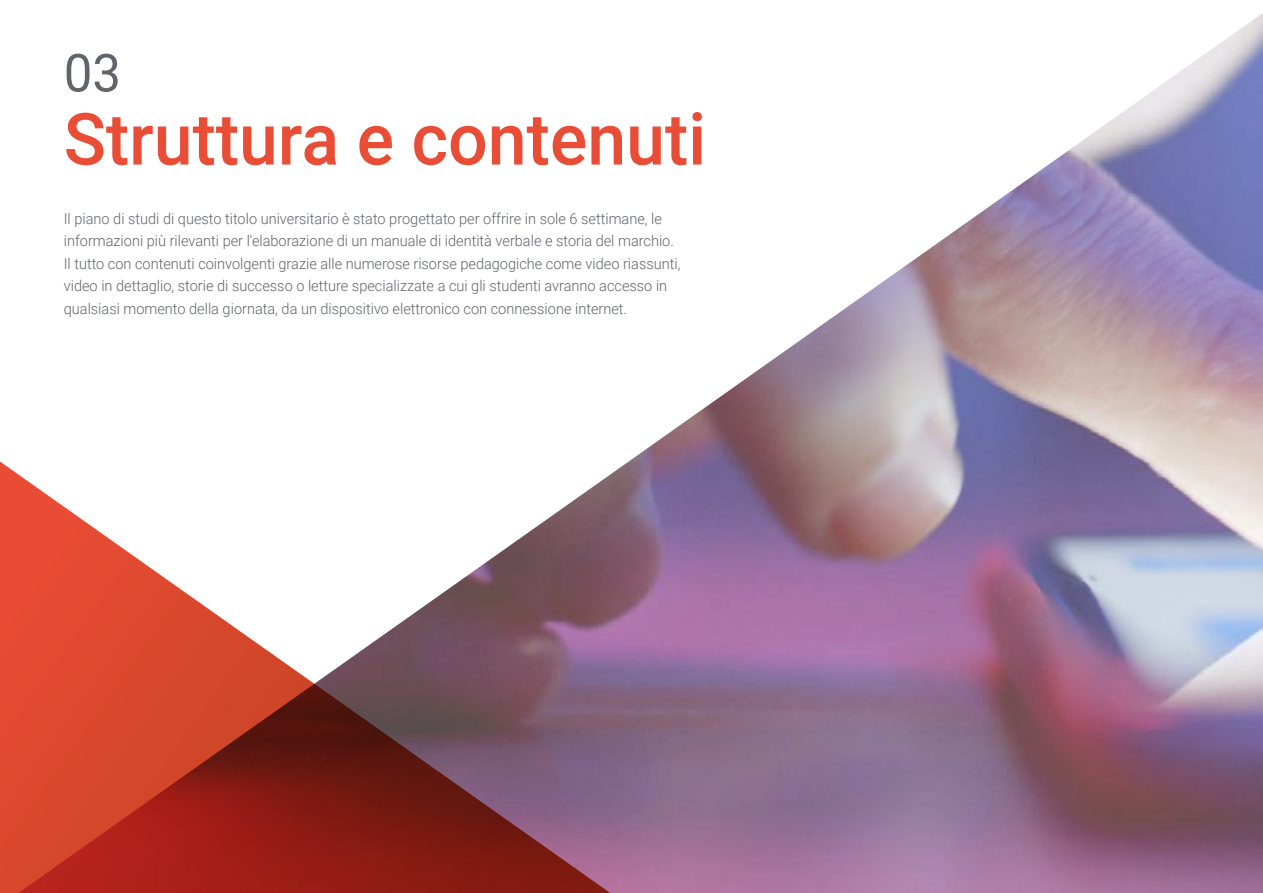
<style>
.page{position:relative;width:1263px;height:893px;background:#fff}
.page>*{position:absolute;margin:0;border:0;box-sizing:border-box;transform-origin:0 0}
.t1{font:500 72px "Roboto";color:#e94d35}
.t2{font:52.5px "Roboto";color:#61646a}
.t3{font:300 15px/22.5px "Roboto";color:#61646a}
</style>
<div class="page">
<img style="left:640px;top:13px;width:623px;height:880px">
<svg style="left:0;top:453px;width:640px;height:440px"></svg>
<h2 class="t2" style="left:64px;top:36px;width:59px">03</h2>
<h1 class="t1" style="left:64px;top:89px;width:644px">Struttura e contenuti</h1>
<p class="t3" style="left:64px;top:207px;width:618px">Il piano di studi di questo titolo universitario è stato progettato per offrire in sole 6 settimane, le informazioni più rilevanti per l'elaborazione di un manuale di identità verbale e storia del marchio.<br>Il tutto con contenuti coinvolgenti grazie alle numerose risorse pedagogiche come video riassunti, video in dettaglio, storie di successo o letture specializzate a cui gli studenti avranno accesso in qualsiasi momento della giornata, da un dispositivo elettronico con connessione internet.</p>
</div>
